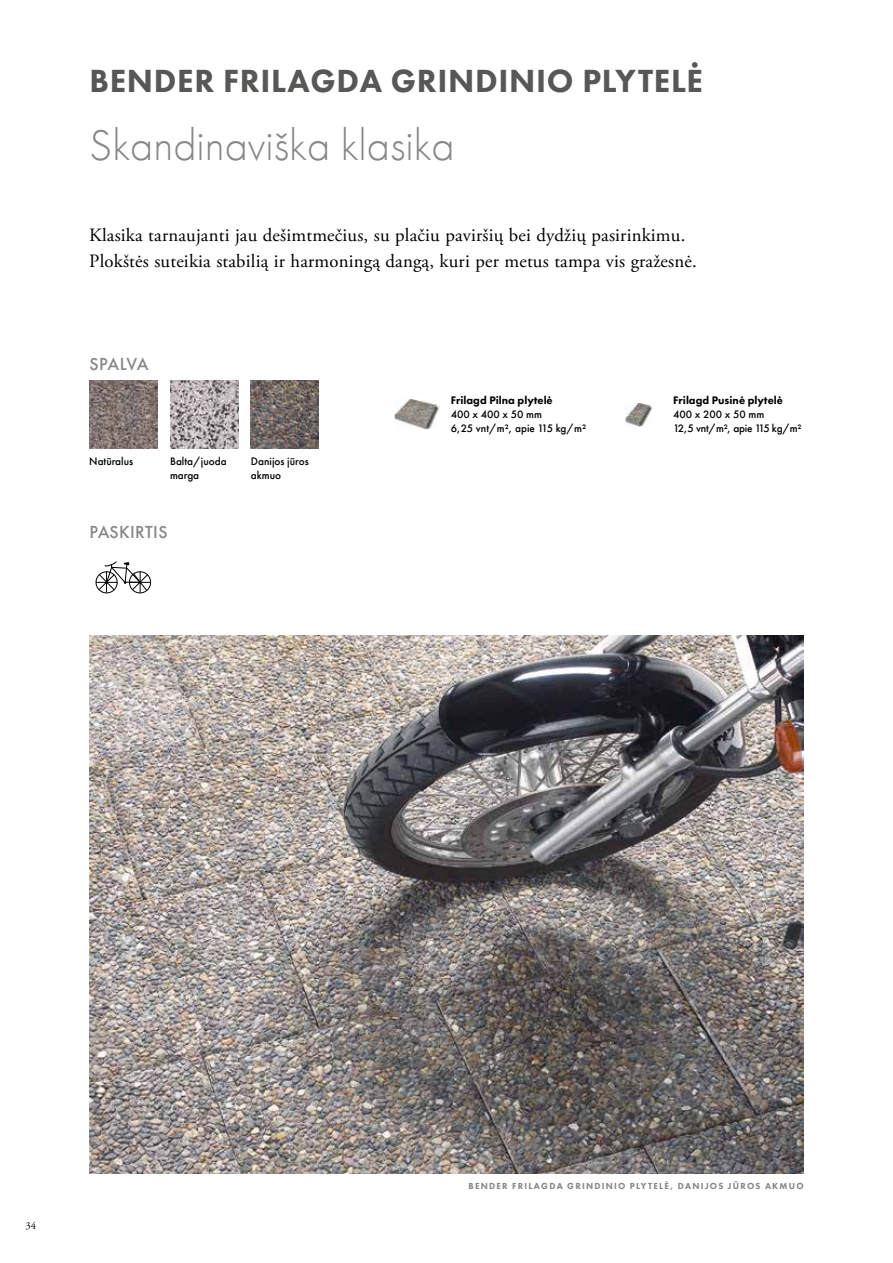
<style>
.page{position:relative;width:893px;height:1263px;background:#fff}
.page>*{position:absolute;margin:0;border:0;box-sizing:border-box;transform-origin:0 0}
.t1{font:45px "Futura PT Light";color:#878787}
.t2{font:33px "Futura PT Heavy";letter-spacing:.02em;color:#575756}
.t3{font:18.75px/25.5px "Adobe Garamond Pro";letter-spacing:.01em;color:#000}
.t4{font:18px "Futura PT Medium";letter-spacing:.02em;color:#878787}
.t5{font:11.25px/13.5px "Futura PT Medium";color:#000}
.t6{font:11.25px "Futura PT Heavy";color:#000}
.t7{font:11.25px/14.2px "Futura PT Medium";letter-spacing:-.02em;color:#000}
.t8{font:10.5px "Adobe Garamond Pro";color:#000}
.t9{font:9px "Futura PT Heavy";letter-spacing:.135em;color:#878787}
</style>
<div class="page">
<img style="left:251px;top:381px;width:68px;height:68px">
<img style="left:170px;top:381px;width:68px;height:68px">
<img style="left:89px;top:381px;width:68px;height:68px">
<svg style="left:96px;top:561px;width:55px;height:32px"></svg>
<img style="left:394px;top:400px;width:45px;height:29px">
<img style="left:625px;top:403px;width:28px;height:23px">
<img style="left:89px;top:636px;width:715px;height:538px">
<h2 class="t2" style="left:89px;top:60px;width:615px">BENDER FRILAGDA GRINDINIO PLYTELĖ</h2>
<h1 class="t1" style="left:89px;top:120px;width:367px">Skandinaviška klasika</h1>
<p class="t3" style="left:89px;top:223px;width:609px">Klasika tarnaujanti jau dešimtmečius, su plačiu paviršių bei dydžių pasirinkimu.<br>Plokštės suteikia stabilią ir harmoningą dangą, kuri per metus tampa vis gražesnė.</p>
<p class="t4" style="left:89px;top:353px;width:61px">SPALVA</p>
<p class="t5" style="left:89px;top:455px;width:45px">Natūralus</p>
<p class="t5" style="left:170px;top:455px;width:58px">Balta/juoda marga</p>
<p class="t4" style="left:89px;top:521px;width:80px">PASKIRTIS</p>
<p class="t5" style="left:251px;top:455px;width:59px">Danijos jūros akmuo</p>
<p class="t6" style="left:451px;top:393px;width:104px">Frilagd Pilna plytelė</p>
<p class="t5" style="left:451px;top:407px;width:137px;line-height:14.2px">400 x 400 x 50 mm<br>6,25 vnt/m², apie 115 kg/m²</p>
<p class="t6" style="left:673px;top:393px;width:111px">Frilagd Pusinė plytelė</p>
<p class="t7" style="left:673px;top:407px;width:130px">400 x 200 x 50 mm<br>12,5 vnt/m², apie 115 kg/m²</p>
<p class="t8" style="left:26px;top:1219px;width:12px">34</p>
<p class="t9" style="left:468px;top:1180px;width:337px">BENDER FRILAGDA GRINDINIO PLYTELĖ, DANIJOS JŪROS AKMUO</p>
</div>
